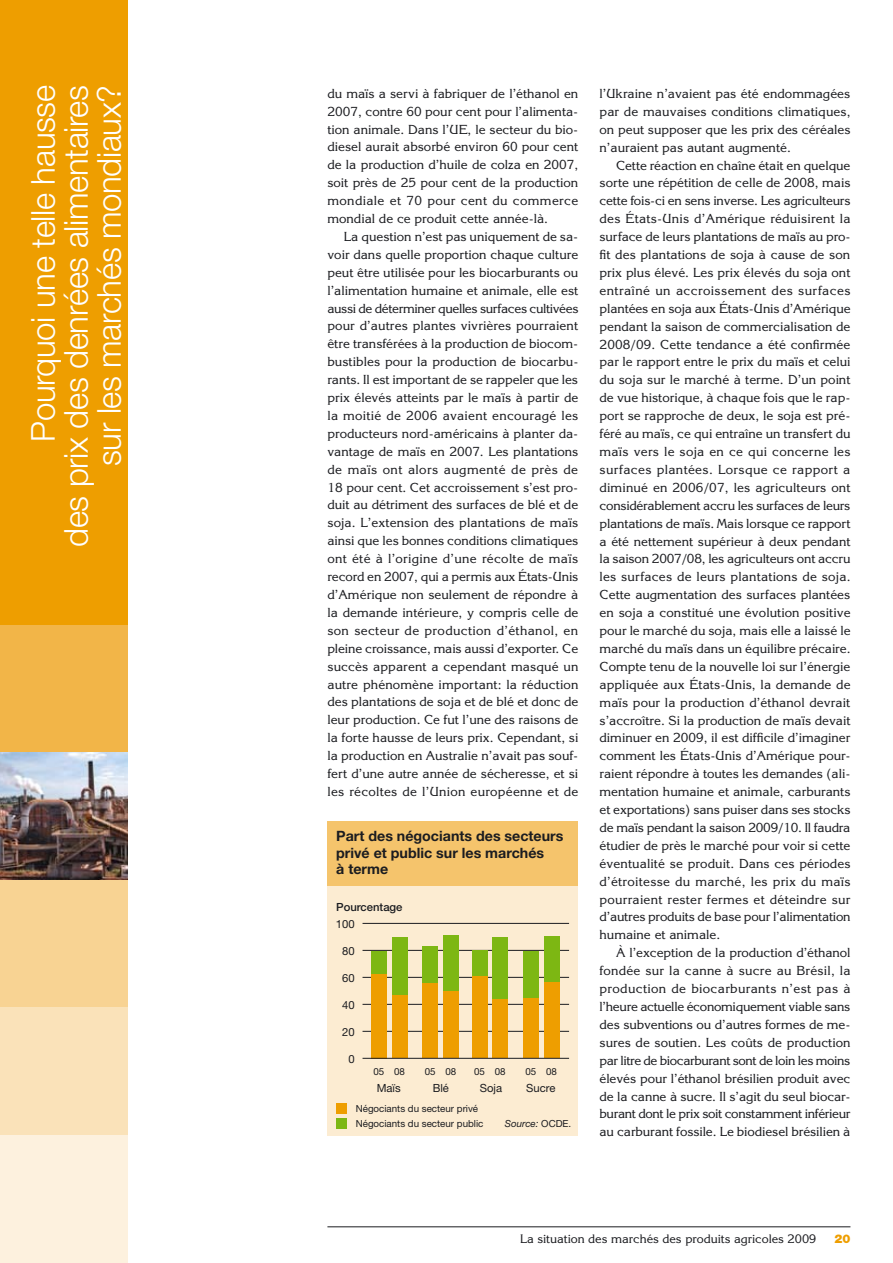
<style>
.page{position:relative;width:893px;height:1263px;background:#fff}
.page>*{position:absolute;margin:0;border:0;box-sizing:border-box;transform-origin:0 0}
.t1{font:300 33px/33px "Helvetica Neue";letter-spacing:-.01em;color:#fff;text-align:right}
.t2{font:700 14.25px/16.5px "Helvetica Neue";color:#1b1c20}
.t3{font:12.75px/17.9px "Korinna";color:#1b1c20;text-align:justify}
.t4{font:12px "Korinna";color:#1b1c20}
.t5{font:900 12px "Helvetica Neue";color:#ee9e00}
.t6{font:11.25px "Helvetica Neue";color:#1b1c20}
.t7{font:500 11.25px "Helvetica Neue";color:#1b1c20}
.t8{font:9.75px/15px "Helvetica Neue";color:#1b1c20}
.t9{font:italic 9.75px "Helvetica Neue";color:#1b1c20}
.s1{font-style:normal}
</style>
<div class="page">
<div style="left:0;top:0;width:128px;height:1263px;background:#ee9e00"></div>
<div style="left:0;top:625px;width:128px;height:140px;background:#f2b548"></div>
<hr style="left:327px;top:1226px;width:523px;height:1px;background:#1b1c20">
<img style="left:0;top:753px;width:128px;height:127px">
<div style="left:0;top:880px;width:128px;height:140px;background:#f8d393"></div>
<div style="left:0;top:1008px;width:128px;height:140px;background:#fae2b9"></div>
<div style="left:0;top:1135px;width:128px;height:128px;background:#fdf1de"></div>
<div style="left:327px;top:821px;width:251px;height:314px;background:#fcecd2"></div>
<div style="left:327px;top:821px;width:251px;height:64px;background:#f5c46c"></div>
<hr style="left:363px;top:1031px;width:206px;height:1px;background:#1b1c20">
<hr style="left:363px;top:1004px;width:206px;height:1px;background:#1b1c20">
<hr style="left:363px;top:977px;width:206px;height:1px;background:#1b1c20">
<hr style="left:363px;top:950px;width:206px;height:1px;background:#1b1c20">
<div style="left:371px;top:951px;width:16px;height:23px;background:#7db713"></div>
<div style="left:392px;top:938px;width:15px;height:58px;background:#7db713"></div>
<div style="left:422px;top:946px;width:16px;height:37px;background:#7db713"></div>
<div style="left:443px;top:935px;width:16px;height:56px;background:#7db713"></div>
<div style="left:472px;top:950px;width:15px;height:27px;background:#7db713"></div>
<div style="left:492px;top:938px;width:16px;height:62px;background:#7db713"></div>
<div style="left:523px;top:951px;width:16px;height:47px;background:#7db713"></div>
<div style="left:544px;top:936px;width:15px;height:46px;background:#7db713"></div>
<div style="left:371px;top:974px;width:16px;height:84px;background:#ee9e00"></div>
<div style="left:392px;top:996px;width:15px;height:62px;background:#ee9e00"></div>
<div style="left:422px;top:983px;width:16px;height:75px;background:#ee9e00"></div>
<div style="left:443px;top:991px;width:16px;height:67px;background:#ee9e00"></div>
<div style="left:472px;top:977px;width:15px;height:81px;background:#ee9e00"></div>
<div style="left:492px;top:1000px;width:16px;height:58px;background:#ee9e00"></div>
<div style="left:523px;top:998px;width:16px;height:60px;background:#ee9e00"></div>
<div style="left:544px;top:982px;width:15px;height:76px;background:#ee9e00"></div>
<div style="left:336px;top:1103px;width:11px;height:11px;background:#ee9e00"></div>
<div style="left:336px;top:1118px;width:11px;height:11px;background:#7db713"></div>
<hr style="left:363px;top:1058px;width:206px;height:1px;background:#1b1c20">
<hr style="left:363px;top:923px;width:206px;height:1px;background:#1b1c20">
<h1 class="t1" style="left:26px;top:547px;width:464px;rotate:-90deg">Pourquoi une telle hausse<br>des prix des denrées alimentaires sur les marchés mondiaux?</h1>
<p class="t3" style="left:327px;top:84px;width:252px">du maïs a servi à fabriquer de l’éthanol en 2007, contre 60 pour cent pour l’alimenta&shy;tion animale. Dans l’UE, le secteur du bio&shy;diesel aurait absorbé environ 60 pour cent de la production d’huile de colza en 2007, soit près de 25 pour cent de la production mondiale et 70 pour cent du commerce mondial de ce produit cette année-là.</p>
<p class="t3" style="left:327px;top:227px;width:253px;text-indent:16px">La question n’est pas uniquement de sa&shy;voir dans quelle proportion chaque culture peut être utilisée pour les biocarburants ou l’alimentation humaine et animale, elle est aussi de déterminer quelles surfaces cultivées pour d’autres plantes vivrières pourraient être transférées à la production de biocom&shy;bustibles pour la production de biocarbu&shy;rants. Il est important de se rappeler que les prix élevés atteints par le maïs à partir de la moitié de 2006 avaient encouragé les producteurs nord-américains à planter da&shy;vantage de maïs en 2007. Les plantations de maïs ont alors augmenté de près de 18 pour cent. Cet accroissement s’est pro&shy;duit au détriment des surfaces de blé et de soja. L’extension des plantations de maïs ainsi que les bonnes conditions climatiques ont été à l’origine d’une récolte de maïs record en 2007, qui a permis aux États-Unis d’Amérique non seulement de répondre à la demande intérieure, y compris celle de son secteur de production d’éthanol, en pleine croissance, mais aussi d’exporter. Ce succès apparent a cependant masqué un autre phénomène important: la réduction des plantations de soja et de blé et donc de leur production. Ce fut l’une des raisons de la forte hausse de leurs prix. Cependant, si la production en Australie n’avait pas souf&shy;fert d’une autre année de sécheresse, et si les récoltes de l’Union européenne et de</p>
<p class="t2" style="left:336px;top:827px;width:229px">Part des négociants des secteurs privé et public sur les marchés<br>à terme</p>
<p class="t7" style="left:336px;top:901px;width:68px">Pourcentage</p>
<p class="t6" style="left:336px;top:917px;width:20px">100</p>
<p class="t6" style="left:342px;top:944px;width:14px">80</p>
<p class="t6" style="left:342px;top:971px;width:14px">60</p>
<p class="t6" style="left:342px;top:998px;width:14px">40</p>
<p class="t6" style="left:342px;top:1025px;width:14px">20</p>
<p class="t6" style="left:348px;top:1052px;width:8px">0</p>
<p class="t8" style="left:373px;top:1064px;width:33px">05 08</p>
<p class="t8" style="left:425px;top:1064px;width:33px">05 08</p>
<p class="t8" style="left:474px;top:1064px;width:33px">05 08</p>
<p class="t8" style="left:525px;top:1064px;width:33px">05 08</p>
<p class="t8" style="left:356px;top:1101px;width:129px">Négociants du secteur privé<br>Négociants du secteur public</p>
<p class="t6" style="left:377px;top:1081px;width:25px">Maïs</p>
<p class="t6" style="left:433px;top:1081px;width:18px">Blé</p>
<p class="t6" style="left:480px;top:1081px;width:24px">Soja</p>
<p class="t6" style="left:526px;top:1081px;width:31px">Sucre</p>
<p class="t9" style="left:505px;top:1118px;width:68px">Source: <span class="s1">OCDE.</span></p>
<p class="t3" style="left:600px;top:84px;width:252px">l’Ukraine n’avaient pas été endommagées par de mauvaises conditions climatiques, on peut supposer que les prix des céréales n’auraient pas autant augmenté.</p>
<p class="t3" style="left:600px;top:156px;width:253px;text-indent:16px">Cette réaction en chaîne était en quelque sorte une répétition de celle de 2008, mais cette fois-ci en sens inverse. Les agriculteurs des États-Unis d’Amérique réduisirent la surface de leurs plantations de maïs au pro&shy;fit des plantations de soja à cause de son prix plus élevé. Les prix élevés du soja ont entraîné un accroissement des surfaces plantées en soja aux États-Unis d’Amérique pendant la saison de commercialisation de 2008/09. Cette tendance a été confirmée par le rapport entre le prix du maïs et celui du soja sur le marché à terme. D’un point de vue historique, à chaque fois que le rap&shy;port se rapproche de deux, le soja est pré&shy;féré au maïs, ce qui entraîne un transfert du maïs vers le soja en ce qui concerne les surfaces plantées. Lorsque ce rapport a diminué en 2006/07, les agriculteurs ont considérablement accru les surfaces de leurs plantations de maïs. Mais lorsque ce rapport a été nettement supérieur à deux pendant la saison 2007/08, les agriculteurs ont accru les surfaces de leurs plantations de soja.<br>Cette augmentation des surfaces plantées en soja a constitué une évolution positive pour le marché du soja, mais elle a laissé le marché du maïs dans un équilibre précaire.<br>Compte tenu de la nouvelle loi sur l’énergie appliquée aux États-Unis, la demande de maïs pour la production d’éthanol devrait s’accroître. Si la production de maïs devait diminuer en 2009, il est difficile d’imaginer comment les États-Unis d’Amérique pour&shy;raient répondre à toutes les demandes (ali&shy;mentation humaine et animale, carburants et exportations) sans puiser dans ses stocks de maïs pendant la saison 2009/10. Il faudra étudier de près le marché pour voir si cette éventualité se produit. Dans ces périodes d’étroitesse du marché, les prix du maïs pourraient rester fermes et déteindre sur d’autres produits de base pour l’alimentation humaine et animale.</p>
<p class="t3" style="left:600px;top:944px;width:253px;text-indent:16px">À l’exception de la production d’éthanol fondée sur la canne à sucre au Brésil, la production de biocarburants n’est pas à l’heure actuelle économiquement viable sans des subventions ou d’autres formes de me&shy;sures de soutien. Les coûts de production par litre de biocarburant sont de loin les moins élevés pour l’éthanol brésilien produit avec de la canne à sucre. Il s’agit du seul biocar&shy;burant dont le prix soit constamment inférieur au carburant fossile. Le biodiesel brésilien à</p>
<p class="t4" style="left:520px;top:1231px;width:298px">La situation des marchés des produits agricoles 2009</p>
<p class="t5" style="left:834px;top:1232px;width:18px">20</p>
</div>
